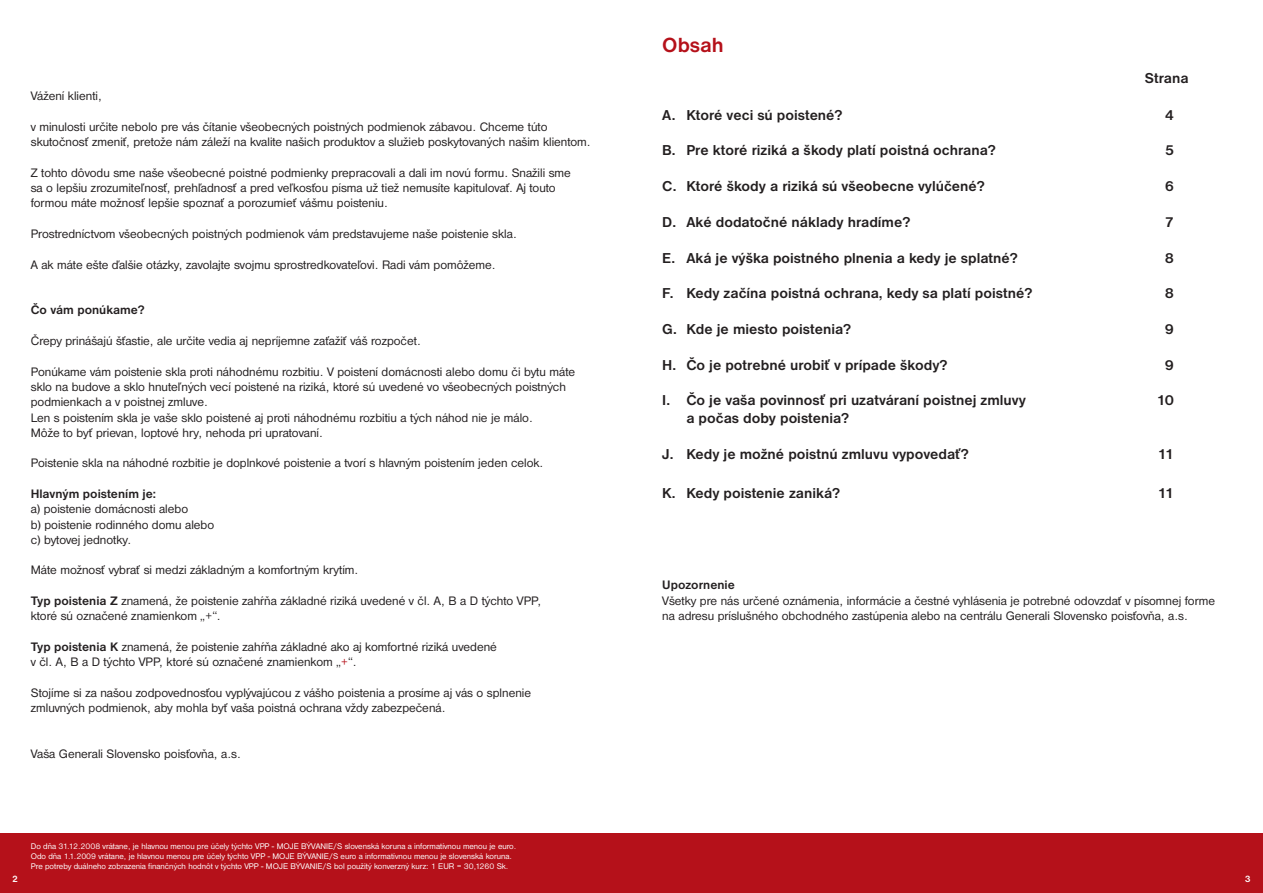
<style>
.page{position:relative;width:1263px;height:893px;background:#fff}
.page>*{position:absolute;margin:0;border:0;box-sizing:border-box;transform-origin:0 0}
.t1{font:700 21.3px "Nimbus San DCE";color:#b5111a}
.t2{font:700 14.85px "Nimbus San DCE";color:#231f20}
.t3{font:12.75px/15.3px "Nimbus San DCE";color:#231f20}
.t4{font:700 12.75px "Nimbus San DCE";color:#231f20}
.t5{font:700 9.6px "Nimbus San DCE";color:#fff}
.t6{font:8.55px/10.2px "Nimbus San DCE";color:#fff}
.s1{font-weight:700}
.s2{color:#b5111a}
</style>
<div class="page">
<div style="left:0;top:833px;width:631px;height:60px;background:#b5111a"></div>
<div style="left:631px;top:833px;width:632px;height:60px;background:#b5111a"></div>
<p class="t3" style="left:31px;top:90px;width:73px">Vážení klienti,</p>
<p class="t3" style="left:31px;top:120px;width:561px">v minulosti určite nebolo pre vás čítanie všeobecných poistných podmienok zábavou. Chceme túto skutočnosť zmeniť, pretože nám záleží na kvalite našich produktov a služieb poskytovaných našim klientom.</p>
<p class="t3" style="left:31px;top:166px;width:541px">Z tohto dôvodu sme naše všeobecné poistné podmienky prepracovali a dali im novú formu. Snažili sme sa o lepšiu zrozumiteľnosť, prehľadnosť a pred veľkosťou písma už tiež nemusíte kapitulovať. Aj touto formou máte možnosť lepšie spoznať a porozumieť vášmu poisteniu.</p>
<p class="t3" style="left:31px;top:227px;width:487px">Prostredníctvom všeobecných poistných podmienok vám predstavujeme naše poistenie skla.</p>
<p class="t3" style="left:31px;top:258px;width:466px">A ak máte ešte ďalšie otázky, zavolajte svojmu sprostredkovateľovi. Radi vám pomôžeme.</p>
<p class="t4" style="left:31px;top:305px;width:115px">Čo vám ponúkame?</p>
<p class="t3" style="left:31px;top:334px;width:392px">Črepy prinášajú šťastie, ale určite vedia aj nepríjemne zaťažiť váš rozpočet.</p>
<p class="t3" style="left:31px;top:365px;width:546px">Ponúkame vám poistenie skla proti náhodnému rozbitiu. V poistení domácnosti alebo domu či bytu máte sklo na budove a sklo hnuteľných vecí poistené na riziká, ktoré sú uvedené vo všeobecných poistných podmienkach a v poistnej zmluve.<br>Len s poistením skla je vaše sklo poistené aj proti náhodnému rozbitiu a tých náhod nie je málo.<br>Môže to byť prievan, loptové hry, nehoda pri upratovaní.</p>
<p class="t3" style="left:31px;top:457px;width:514px">Poistenie skla na náhodné rozbitie je doplnkové poistenie a tvorí s hlavným poistením jeden celok.</p>
<p class="t4" style="left:31px;top:489px;width:127px">Hlavným poistením je:</p>
<p class="t3" style="left:31px;top:502px;width:185px">a) poistenie domácnosti alebo<br>b) poistenie rodinného domu alebo c) bytovej jednotky.</p>
<p class="t3" style="left:31px;top:564px;width:329px">Máte možnosť vybrať si medzi základným a komfortným krytím.</p>
<p class="t3" style="left:31px;top:594px;width:512px"><span class="s1">Typ poistenia Z</span> znamená, že poistenie zahŕňa základné riziká uvedené v čl. A, B a D týchto VPP, ktoré sú označené znamienkom „+“.</p>
<p class="t3" style="left:31px;top:640px;width:468px"><span class="s1">Typ poistenia K</span> znamená, že poistenie zahŕňa základné ako aj komfortné riziká uvedené v čl. A, B a D týchto VPP, ktoré sú označené znamienkom „<span class="s2">+</span>“.</p>
<p class="t3" style="left:31px;top:686px;width:502px">Stojíme si za našou zodpovednosťou vyplývajúcou z vášho poistenia a prosíme aj vás o splnenie zmluvných podmienok, aby mohla byť vaša poistná ochrana vždy zabezpečená.</p>
<p class="t3" style="left:31px;top:747px;width:212px">Vaša Generali Slovensko poisťovňa, a.s.</p>
<p class="t5" style="left:12px;top:875px;width:7px">2</p>
<p class="t6" style="left:31px;top:842px;width:487px">Do dňa 31.12.2008 vrátane, je hlavnou menou pre účely týchto VPP - MOJE BÝVANIE/S slovenská koruna a informatívnou menou je euro.<br>Odo dňa 1.1.2009 vrátane, je hlavnou menou pre účely týchto VPP - MOJE BÝVANIE/S euro a informatívnou menou je slovenská koruna.<br>Pre potreby duálneho zobrazenia finančných hodnôt v týchto VPP - MOJE BÝVANIE/S bol použitý konverzný kurz: 1 EUR = 30,1260 Sk.</p>
<h1 class="t1" style="left:662px;top:37px;width:63px">Obsah</h1>
<p class="t2" style="left:1145px;top:72px;width:45px">Strana</p>
<p class="t2" style="left:662px;top:109px;width:182px">A. Ktoré veci sú poistené?</p>
<p class="t2" style="left:1165px;top:109px;width:11px">4</p>
<p class="t2" style="left:662px;top:145px;width:335px">B. Pre ktoré riziká a škody platí poistná ochrana?</p>
<p class="t2" style="left:1165px;top:145px;width:11px">5</p>
<p class="t2" style="left:662px;top:180px;width:324px">C. Ktoré škody a riziká sú všeobecne vylúčené?</p>
<p class="t2" style="left:1165px;top:180px;width:11px">6</p>
<p class="t2" style="left:662px;top:216px;width:249px">D. Aké dodatočné náklady hradíme?</p>
<p class="t2" style="left:1165px;top:216px;width:11px">7</p>
<p class="t2" style="left:662px;top:252px;width:357px">E. Aká je výška poistného plnenia a kedy je splatné?</p>
<p class="t2" style="left:1165px;top:252px;width:11px">8</p>
<p class="t2" style="left:662px;top:287px;width:371px">F. Kedy začína poistná ochrana, kedy sa platí poistné?</p>
<p class="t2" style="left:1165px;top:287px;width:11px">8</p>
<p class="t2" style="left:662px;top:323px;width:190px">G. Kde je miesto poistenia?</p>
<p class="t2" style="left:1165px;top:323px;width:11px">9</p>
<p class="t2" style="left:662px;top:359px;width:287px">H. Čo je potrebné urobiť v prípade škody?</p>
<p class="t2" style="left:1165px;top:359px;width:11px">9</p>
<p class="t2" style="left:662px;top:394px;width:365px">I. Čo je vaša povinnosť pri uzatváraní poistnej zmluvy</p>
<p class="t2" style="left:1156px;top:394px;width:19px">10</p>
<p class="t2" style="left:686px;top:412px;width:164px">a počas doby poistenia?</p>
<p class="t2" style="left:662px;top:448px;width:308px">J. Kedy je možné poistnú zmluvu vypovedať?</p>
<p class="t2" style="left:1157px;top:448px;width:18px">11</p>
<p class="t2" style="left:662px;top:487px;width:179px">K. Kedy poistenie zaniká?</p>
<p class="t2" style="left:1157px;top:487px;width:18px">11</p>
<p class="t4" style="left:662px;top:580px;width:74px">Upozornenie</p>
<p class="t3" style="left:662px;top:594px;width:554px">Všetky pre nás určené oznámenia, informácie a čestné vyhlásenia je potrebné odovzdať v písomnej forme na adresu príslušného obchodného zastúpenia alebo na centrálu Generali Slovensko poisťovňa, a.s.</p>
<p class="t5" style="left:1245px;top:875px;width:7px">3</p>
</div>
